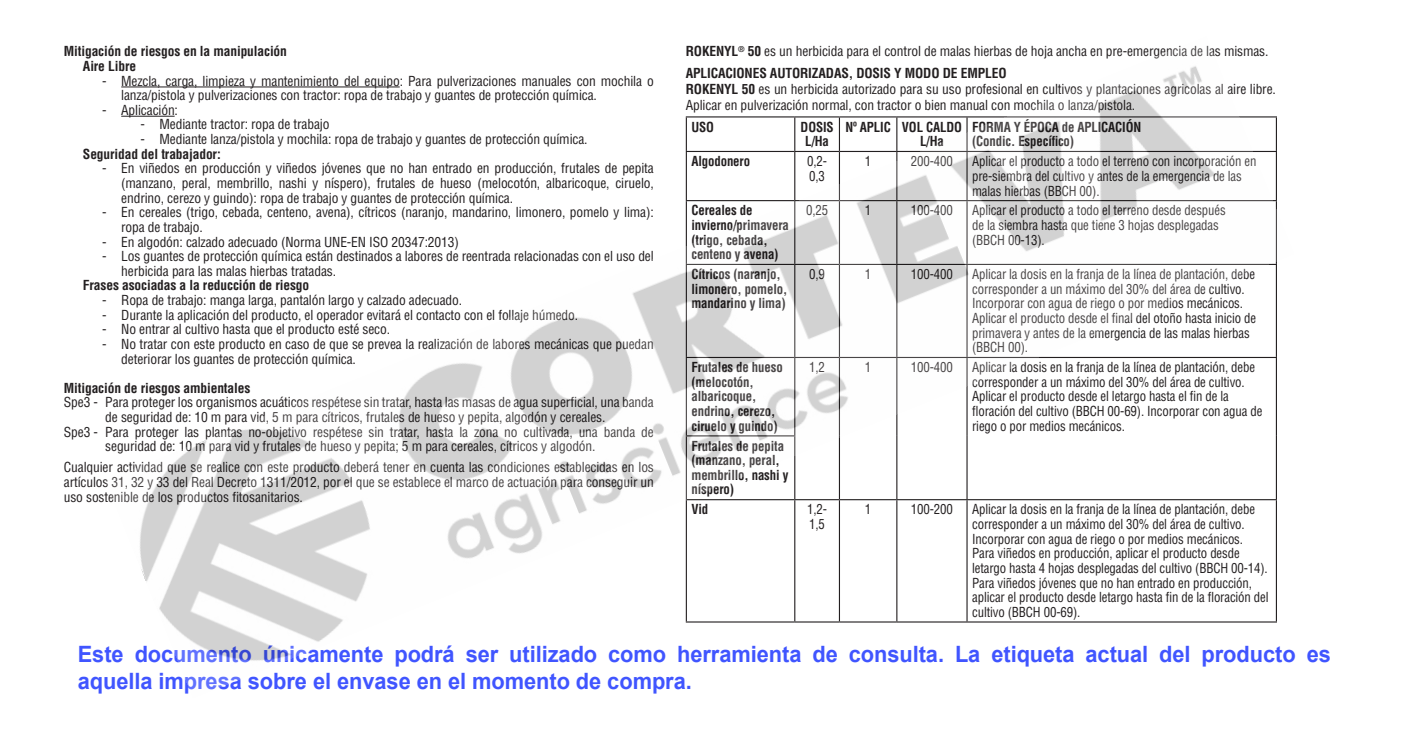
<style>
.page{position:relative;width:1402px;height:734px;background:#fff}
.page>*{position:absolute;margin:0;border:0;box-sizing:border-box;transform-origin:0 0}
.t1{font:700 22.5px/27px "Arial";letter-spacing:-.005em;color:#4055ff}
.Body_Text{font:condensed 13.5px/14.6px "Helvetica LT Std";letter-spacing:-.01em;color:#231f20}
.Body_Text-2{font:condensed 13.5px/14.6px "Helvetica LT Std";letter-spacing:-.01em;color:#231f20;scale:.95 1}
.Body_Text-3{font:700 condensed 13.5px/14.6px "Helvetica LT Std";letter-spacing:-.01em;color:#231f20;scale:.95 1}
.Body_Text-4{font:700 condensed 13.5px "Helvetica LT Std";letter-spacing:-.01em;color:#231f20}
.s1{font-weight:700}
</style>
<div class="page">
<img style="left:121px;top:66px;width:1156px;height:595px">
<p class="Body_Text" style="left:686px;top:44px;width:584px"><span class="s1">ROKENYL</span><sup>®</sup> <span class="s1">50</span> es un herbicida para el control de malas hierbas de hoja ancha en pre-emergencia de las mismas.</p>
<p class="Body_Text-4" style="left:686px;top:65px;width:322px">APLICACIONES AUTORIZADAS, DOSIS Y MODO DE EMPLEO</p>
<p class="Body_Text" style="left:686px;top:81px;width:592px;line-height:15.8px"><span class="s1">ROKENYL 50</span> es un herbicida autorizado para su uso profesional en cultivos y plantaciones agricolas al aire libre.<br>Aplicar en pulverización normal, con tractor o bien manual con mochila o lanza/pistola.</p>
<p class="Body_Text-3" style="left:691px;top:119px;width:25px">USO</p>
<p class="Body_Text-3" style="left:800px;top:119px;width:36px;text-align:center">DOSIS<br>L/Ha</p>
<p class="Body_Text-3" style="left:845px;top:119px;width:49px">Nº APLIC</p>
<p class="Body_Text-3" style="left:902px;top:119px;width:65px;text-align:center">VOL CALDO<br>L/Ha</p>
<p class="Body_Text-3" style="left:972px;top:119px;width:180px">FORMA Y ÉPOCA de APLICACIÓN</p>
<p class="Body_Text-4" style="left:64px;top:43px;width:225px">Mitigación de riesgos en la manipulación</p>
<p class="Body_Text-4" style="left:83px;top:58px;width:55px">Aire Libre</p>
<p class="Body_Text" style="left:121px;top:73px;width:534px;text-indent:-19px">- Mezcla, carga, limpieza y mantenimiento del equipo: Para pulverizaciones manuales con mochila o lanza/pistola y pulverizaciones con tractor: ropa de trabajo y guantes de protección química.</p>
<p class="Body_Text" style="left:102px;top:103px;width:77px">- Aplicación:</p>
<p class="Body_Text" style="left:140px;top:117px;width:191px">- Mediante tractor: ropa de trabajo</p>
<p class="Body_Text" style="left:140px;top:132px;width:449px">- Mediante lanza/pistola y mochila: ropa de trabajo y guantes de protección química.</p>
<p class="Body_Text-4" style="left:83px;top:145px;width:139px">Seguridad del trabajador:</p>
<p class="Body_Text" style="left:121px;top:161px;width:534px;text-align:justify;text-indent:-19px">- En viñedos en producción y viñedos jóvenes que no han entrado en producción, frutales de pepita (manzano, peral, membrillo, nashi y níspero), frutales de hueso (melocotón, albaricoque, ciruelo, endrino, cerezo y guindo): ropa de trabajo y guantes de protección química.</p>
<p class="Body_Text" style="left:121px;top:205px;width:534px;text-indent:-19px">- En cereales (trigo, cebada, centeno, avena), cítricos (naranjo, mandarino, limonero, pomelo y lima): ropa de trabajo.</p>
<p class="Body_Text" style="left:102px;top:234px;width:358px">- En algodón: calzado adecuado (Norma UNE-EN ISO 20347:2013)</p>
<p class="Body_Text" style="left:121px;top:249px;width:534px;text-indent:-19px">- Los guantes de protección química están destinados a labores de reentrada relacionadas con el uso del herbicida para las malas hierbas tratadas.</p>
<p class="Body_Text-4" style="left:83px;top:277px;width:228px">Frases asociadas a la reducción de riesgo</p>
<p class="Body_Text" style="left:102px;top:293px;width:361px">- Ropa de trabajo: manga larga, pantalón largo y calzado adecuado.</p>
<p class="Body_Text" style="left:102px;top:307px;width:478px">- Durante la aplicación del producto, el operador evitará el contacto con el follaje húmedo.</p>
<p class="Body_Text" style="left:102px;top:322px;width:289px">- No entrar al cultivo hasta que el producto esté seco.</p>
<p class="Body_Text" style="left:121px;top:337px;width:534px;text-indent:-19px">- No tratar con este producto en caso de que se prevea la realización de labores mecánicas que puedan deteriorar los guantes de protección química.</p>
<p class="Body_Text-4" style="left:64px;top:379px;width:188px">Mitigación de riesgos ambientales</p>
<p class="Body_Text" style="left:64px;top:395px;width:591px;text-align:center">Spe3 - Para proteger los organismos acuáticos respétese sin tratar, hasta las masas de agua superficial, una banda de seguridad de: 10 m para vid, 5 m para cítricos, frutales de hueso y pepita, algodón y cereales.</p>
<p class="Body_Text" style="left:105px;top:424px;width:550px;text-indent:-41px">Spe3 - Para proteger las plantas no-objetivo respétese sin tratar, hasta la zona no cultivada, una banda de seguridad de: 10 m para vid y frutales de hueso y pepita; 5 m para cereales, cítricos y algodón.</p>
<p class="Body_Text" style="left:64px;top:460px;width:592px;text-align:justify">Cualquier actividad que se realice con este producto deberá tener en cuenta las condiciones establecidas en los artículos 31, 32 y 33 del Real Decreto 1311/2012, por el que se establece el marco de actuación para conseguir un uso sostenible de los productos fitosanitarios.</p>
<p class="Body_Text-3" style="left:972px;top:134px;width:109px">(Condic. Específico)</p>
<p class="Body_Text-3" style="left:691px;top:154px;width:63px">Algodonero</p>
<p class="Body_Text-2" style="left:807px;top:154px;width:22px">0,2-<br>0,3</p>
<p class="Body_Text-2" style="left:865px;top:154px;width:8px">1</p>
<p class="Body_Text-2" style="left:911px;top:154px;width:46px">200-400</p>
<p class="Body_Text-2" style="left:972px;top:154px;width:301px">Aplicar el producto a todo el terreno con incorporación en pre-siembra del cultivo y antes de la emergencia de las malas hierbas (BBCH 00).</p>
<p class="Body_Text-3" style="left:691px;top:203px;width:104px">Cereales de invierno/primavera (trigo, cebada, centeno y avena)</p>
<p class="Body_Text-2" style="left:806px;top:203px;width:25px">0,25</p>
<p class="Body_Text-2" style="left:865px;top:203px;width:8px">1</p>
<p class="Body_Text-2" style="left:911px;top:203px;width:46px">100-400</p>
<p class="Body_Text-2" style="left:972px;top:203px;width:268px">Aplicar el producto a todo el terreno desde después</p>
<p class="Body_Text-2" style="left:972px;top:218px;width:261px">de la siembra hasta que tiene 3 hojas desplegadas</p>
<p class="Body_Text-2" style="left:972px;top:232px;width:78px">(BBCH 00-13).</p>
<p class="Body_Text-3" style="left:691px;top:267px;width:102px">Cítricos (naranjo, limonero, pomelo, mandarino y lima)</p>
<p class="Body_Text-2" style="left:809px;top:267px;width:18px">0,9</p>
<p class="Body_Text-2" style="left:865px;top:267px;width:8px">1</p>
<p class="Body_Text-2" style="left:911px;top:267px;width:46px">100-400</p>
<p class="Body_Text-2" style="left:972px;top:267px;width:300px">Aplicar la dosis en la franja de la línea de plantación, debe corresponder a un máximo del 30% del área de cultivo.<br>Incorporar con agua de riego o por medios mecánicos.<br>Aplicar el producto desde el final del otoño hasta inicio de primavera y antes de la emergencia de las malas hierbas (BBCH 00).</p>
<p class="Body_Text-3" style="left:691px;top:360px;width:98px">Frutales de hueso (melocotón, albaricoque, endrino, cerezo, ciruelo y guindo)</p>
<p class="Body_Text-2" style="left:809px;top:360px;width:18px">1,2</p>
<p class="Body_Text-2" style="left:865px;top:360px;width:8px">1</p>
<p class="Body_Text-2" style="left:911px;top:360px;width:46px">100-400</p>
<p class="Body_Text-2" style="left:972px;top:360px;width:307px">Aplicar la dosis en la franja de la línea de plantación, debe corresponder a un máximo del 30% del área de cultivo.<br>Aplicar el producto desde el letargo hasta el fin de la floración del cultivo (BBCH 00-69). Incorporar con agua de riego o por medios mecánicos.</p>
<p class="Body_Text-3" style="left:691px;top:438px;width:103px">Frutales de pepita (manzano, peral, membrillo, nashi y níspero)</p>
<p class="Body_Text-3" style="left:691px;top:502px;width:19px">Vid</p>
<p class="Body_Text-2" style="left:807px;top:502px;width:22px">1,2-<br>1,5</p>
<p class="Body_Text-2" style="left:865px;top:502px;width:8px">1</p>
<p class="Body_Text-2" style="left:911px;top:502px;width:46px">100-200</p>
<p class="Body_Text-2" style="left:972px;top:502px;width:299px">Aplicar la dosis en la franja de la línea de plantación, debe corresponder a un máximo del 30% del área de cultivo.<br>Incorporar con agua de riego o por medios mecánicos.</p>
<p class="Body_Text-2" style="left:972px;top:546px;width:313px">Para viñedos en producción, aplicar el producto desde letargo hasta 4 hojas desplegadas del cultivo (BBCH 00-14).</p>
<p class="Body_Text-2" style="left:972px;top:575px;width:314px">Para viñedos jóvenes que no han entrado en producción, aplicar el producto desde letargo hasta fin de la floración del cultivo (BBCH 00-69).</p>
<h1 class="t1" style="left:78px;top:641px;width:1254px">Este documento únicamente podrá ser utilizado como herramienta de consulta. La etiqueta actual del producto es aquella impresa sobre el envase en el momento de compra.</h1>
</div>
